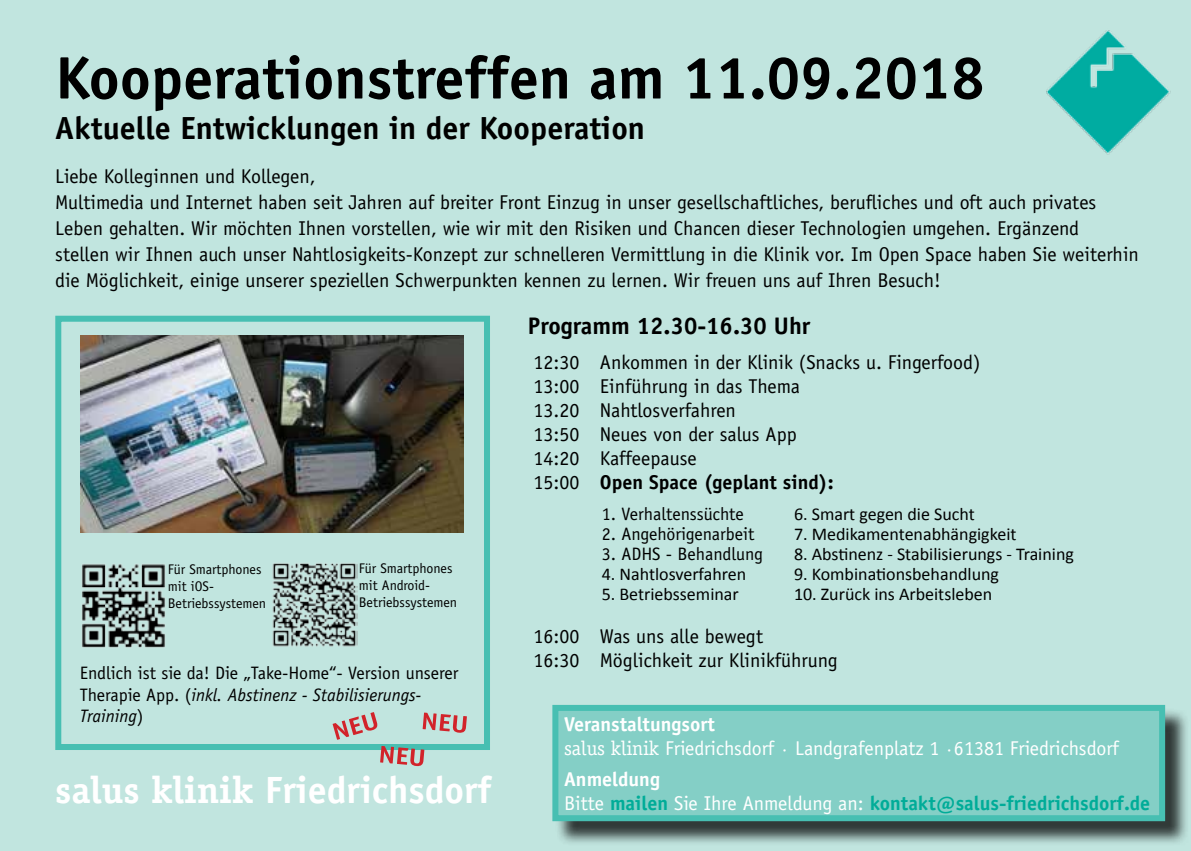
<style>
.page{position:relative;width:1191px;height:851px;background:#fff}
.page>*{position:absolute;margin:0;border:0;box-sizing:border-box;transform-origin:0 0}
.t1{font:700 60px "Officina Sans Std";color:#000}
.t2{font:700 38px "Officina Sans Std";color:#fff}
.t3{font:700 32px "Officina Sans Std";color:#000}
.t4{font:700 24px "Officina Sans Std";color:#000}
.t5{font:20px/24px "Officina Sans Std";color:#000}
.t6{font:20px/24px "Officina Sans Std";color:#fff}
.t7{font:700 20px/24px "Officina Sans Std";color:#00ac98}
.t8{font:18px "Calibri";color:#000}
.t9{font:18px/21.6px "Officina Sans Std";color:#000}
.t10{font:14px/16.8px "Officina Sans Std";color:#000}
.s1{font-weight:700}
.s2{font-style:italic}
.s3{font-family:"Officina Serif"}
.s4{font-size:18px}
.s5{color:#fff}
.s6{font-weight:400;color:#fff}
</style>
<div class="page">
<div style="left:0;top:0;width:1191px;height:850px;background:#c1e5df"></div>
<div style="left:55px;top:315px;width:435px;height:434px;border:6px solid #47bfb2"></div>
<div style="left:555px;top:707px;width:635px;height:139px;background:#000;opacity:.75"></div>
<div style="left:555px;top:707px;width:607px;height:111px;background:#84cfc6"></div>
<div style="left:552px;top:704px;width:613px;height:117px;border:6px solid #47bfb2"></div>
<img style="left:1046px;top:30px;width:125px;height:125px">
<img style="left:82px;top:564px;width:83px;height:84px">
<img style="left:272px;top:563px;width:85px;height:84px">
<img style="left:80px;top:335px;width:383px;height:197px">
<svg style="left:422px;top:712px;width:45px;height:21px"></svg>
<svg style="left:332px;top:712px;width:46px;height:27px"></svg>
<svg style="left:380px;top:745px;width:44px;height:21px"></svg>
<h1 class="t1" style="left:55px;top:41px;width:931px">Kooperationstreffen am 11.09.2018</h1>
<h3 class="t3" style="left:55px;top:108px;width:591px">Aktuelle Entwicklungen in der Kooperation</h3>
<p class="t5" style="left:55px;top:163px;width:1085px;line-height:26px">Liebe Kolleginnen und Kollegen,<br>Multimedia und Internet haben seit Jahren auf breiter Front Einzug in unser gesellschaftliches, berufliches und oft auch privates Leben gehalten. Wir möchten Ihnen vorstellen, wie wir mit den Risiken und Chancen dieser Technologien umgehen. Ergänzend<br>stellen wir Ihnen auch unser Nahtlosigkeits-Konzept zur schnelleren Vermittlung in die Klinik vor. Im Open Space haben Sie weiterhin die Möglichkeit, einige unserer speziellen Schwerpunkten kennen zu lernen. Wir freuen uns auf Ihren Besuch!</p>
<p class="t4" style="left:528px;top:310px;width:284px">Programm 12.30-16.30 Uhr</p>
<p class="t5" style="left:533px;top:350px;width:448px">12:30 Ankommen in der Klinik (Snacks u. Fingerfood)<br>13:00 Einführung in das Thema<br>13.20 Nahtlosverfahren<br>13:50 Neues von der salus App<br>14:20 Kaffeepause<br>15:00 <span class="s1">Open Space (geplant sind):</span></p>
<p class="t10" style="left:168px;top:561px;width:100px">Für Smartphones mit iOS-<br>Betriebssystemen</p>
<p class="t10" style="left:359px;top:560px;width:100px">Für Smartphones mit Android-<br>Betriebssystemen</p>
<p class="t9" style="left:80px;top:662px;width:380px">Endlich ist sie da! Die „Take-Home“- Version unserer<br>Therapie App. (<span class="s2">inkl. Abstinenz - Stabilisierungs-<br>Training</span>)</p>
<h2 class="t2" style="left:55px;top:766px;width:438px"><span class="s3">salus klinik</span> Friedrichsdorf</h2>
<p class="t9" style="left:602px;top:503px;width:144px">1. Verhaltenssüchte</p>
<p class="t9" style="left:602px;top:523px;width:154px">2. Angehörigenarbeit</p>
<p class="t9" style="left:602px;top:543px;width:163px">3. ADHS - Behandlung</p>
<p class="t8" style="left:602px;top:562px;width:146px">4. Nahtlosverfahren</p>
<p class="t8" style="left:602px;top:582px;width:139px">5. Betriebsseminar</p>
<p class="t8" style="left:794px;top:503px;width:182px">6. Smart gegen die Sucht</p>
<p class="t8" style="left:794px;top:523px;width:224px">7. Medikamentenabhängigkeit</p>
<p class="t8" style="left:794px;top:543px;width:281px">8. Abstinenz - Stabilisierungs - Training</p>
<p class="t8" style="left:794px;top:563px;width:207px">9. Kombinationsbehandlung</p>
<p class="t8" style="left:794px;top:583px;width:200px">10. Zurück ins Arbeitsleben</p>
<p class="t5" style="left:533px;top:624px;width:306px">16:00 Was uns alle bewegt<br>16:30 Möglichkeit zur Klinikführung</p>
<p class="t6" style="left:564px;top:711px;width:556px"><span class="s1">Veranstaltungsort<br></span><span class="s3">salus klinik</span> Friedrichsdorf <span class="s4">·</span> Landgrafenplatz 1 <span class="s4">·</span>61381 Friedrichsdorf</p>
<p class="t7" style="left:564px;top:766px;width:588px"><span class="s5">Anmeldung<br></span><span class="s6">Bitte</span> mailen <span class="s6">Sie Ihre Anmeldung an:</span> kontakt@salus-friedrichsdorf.de</p>
</div>
